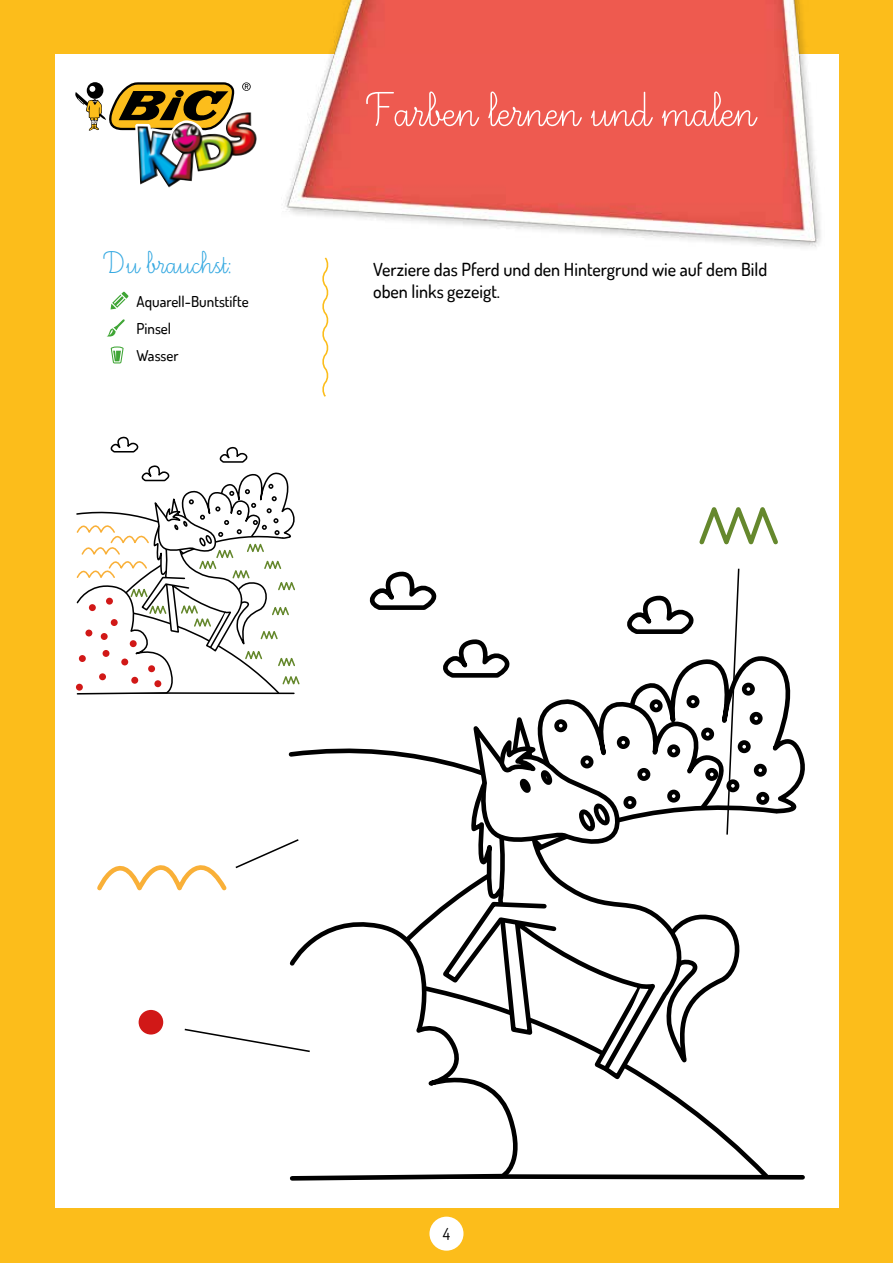
<style>
.page{position:relative;width:893px;height:1263px;background:#fcbd1b}
.page>*{position:absolute;margin:0;border:0;box-sizing:border-box;transform-origin:0 0}
.t1{font:60px "Ecriture A Romain Orne";color:#fff}
.t2{font:39px "Ecriture A Romain Orne";color:#36a9e1}
.t3{font:500 18px/21.6px "Dosis";color:#000}
.t4{font:16.5px "Dosis";color:#000}
.t5{font:500 15px/27px "Dosis";color:#000}
</style>
<div class="page">
<div style="left:55px;top:55px;width:783px;height:1153px;background:#fff"></div>
<div style="left:429px;top:1216px;width:34px;height:35px;background:#fff;border-radius:50%"></div>
<img style="left:282px;top:0;width:543px;height:247px">
<svg style="left:75px;top:82px;width:176px;height:53px"></svg>
<img style="left:138px;top:112px;width:119px;height:76px">
<svg style="left:322px;top:257px;width:7px;height:140px"></svg>
<svg style="left:107px;top:319px;width:18px;height:18px"></svg>
<svg style="left:111px;top:292px;width:18px;height:17px"></svg>
<svg style="left:111px;top:346px;width:13px;height:17px"></svg>
<svg style="left:531px;top:1127px;width:242px;height:53px"></svg>
<svg style="left:289px;top:922px;width:242px;height:259px"></svg>
<div style="left:139px;top:1010px;width:24px;height:24px;background:#d11817;border-radius:50%"></div>
<svg style="left:184px;top:1028px;width:127px;height:25px"></svg>
<svg style="left:97px;top:839px;width:202px;height:52px"></svg>
<svg style="left:699px;top:507px;width:79px;height:38px"></svg>
<svg style="left:360px;top:568px;width:445px;height:559px"></svg>
<svg style="left:76px;top:436px;width:224px;height:259px"></svg>
<h2 class="t2" style="left:105px;top:244px;width:129px">Du brauchst:</h2>
<p class="t5" style="left:136px;top:288px;width:114px">Aquarell-Buntstifte<br>Pinsel<br>Wasser</p>
<h1 class="t1" style="left:368px;top:81px;width:388px">Farben lernen und malen</h1>
<p class="t3" style="left:373px;top:259px;width:396px">Verziere das Pferd und den Hintergrund wie auf dem Bild oben links gezeigt.</p>
<p class="t4" style="left:443px;top:1223px;width:9px">4</p>
</div>
